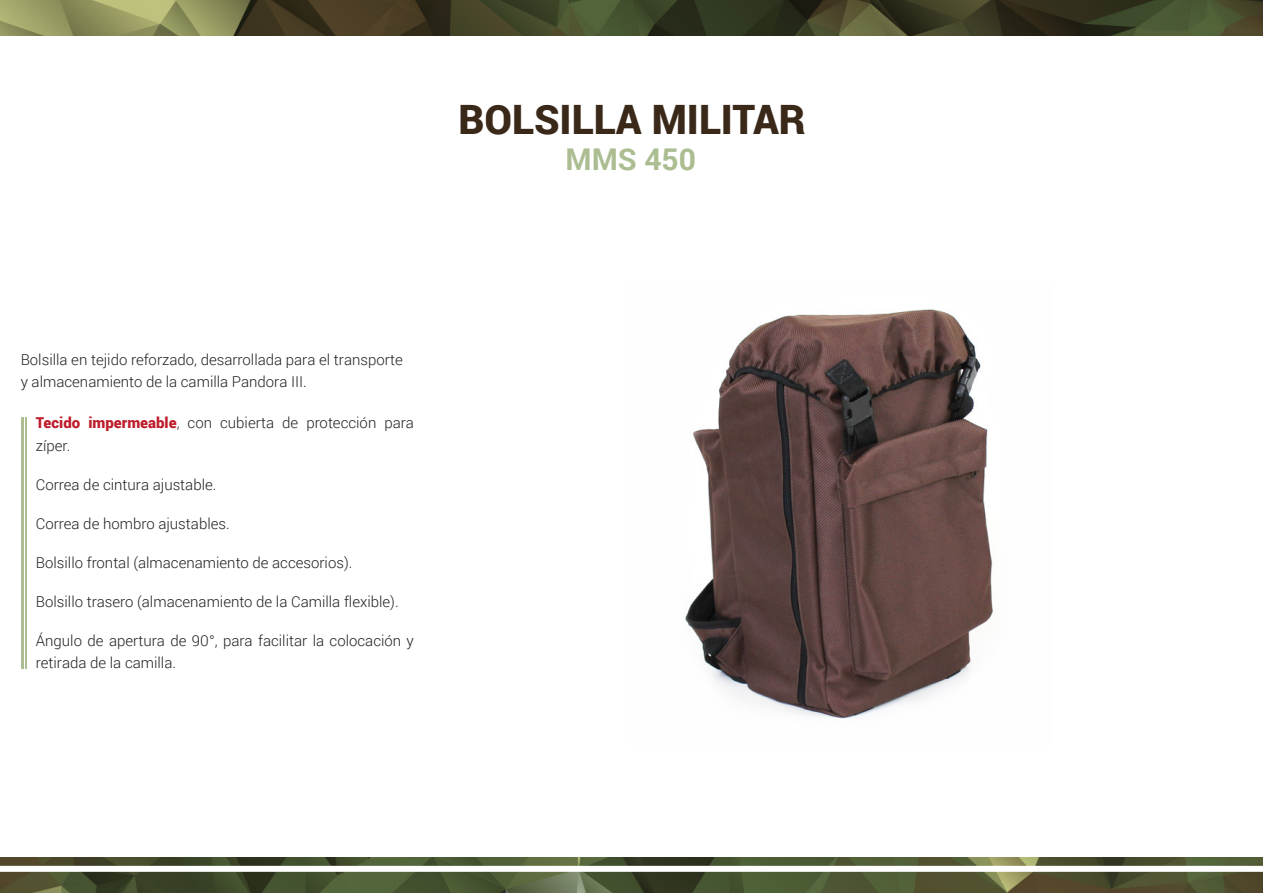
<style>
.page{position:relative;width:1263px;height:893px;background:#fff}
.page>*{position:absolute;margin:0;border:0;box-sizing:border-box;transform-origin:0 0}
.t1{font:900 40.5px "Roboto";color:#3a2819}
.t2{font:700 30px "Roboto";color:#abbd91}
.t3{font:300 15px/22.5px "Roboto";color:#231f20}
.s1{font-weight:900;color:#be1d2c}
</style>
<div class="page">
<hr style="left:26px;top:417px;width:1px;height:252px;background:#abbd91">
<hr style="left:21px;top:417px;width:3px;height:252px;background:#abbd91">
<img style="left:0;top:858px;width:1263px;height:35px">
<div style="left:0;top:866px;width:1263px;height:6px;background:#fff"></div>
<img style="left:0;top:0;width:1263px;height:35px">
<img style="left:685px;top:309px;width:308px;height:410px">
<h1 class="t1" style="left:458px;top:91px;width:349px">BOLSILLA MILITAR</h1>
<h2 class="t2" style="left:565px;top:138px;width:132px">MMS 450</h2>
<p class="t3" style="left:21px;top:348px;width:384px">Bolsilla en tejido reforzado, desarrollada para el transporte y almacenamiento de la camilla Pandora III.</p>
<p class="t3" style="left:36px;top:411px;width:380px"><span class="s1">Tecido impermeable</span>, con cubierta de protección para zíper.</p>
<p class="t3" style="left:36px;top:473px;width:182px">Correa de cintura ajustable.</p>
<p class="t3" style="left:36px;top:512px;width:195px">Correa de hombro ajustables.</p>
<p class="t3" style="left:36px;top:551px;width:318px">Bolsillo frontal (almacenamiento de accesorios).</p>
<p class="t3" style="left:36px;top:590px;width:364px">Bolsillo trasero (almacenamiento de la Camilla flexible).</p>
<p class="t3" style="left:36px;top:629px;width:380px">Ángulo de apertura de 90°, para facilitar la colocación y retirada de la camilla.</p>
</div>
